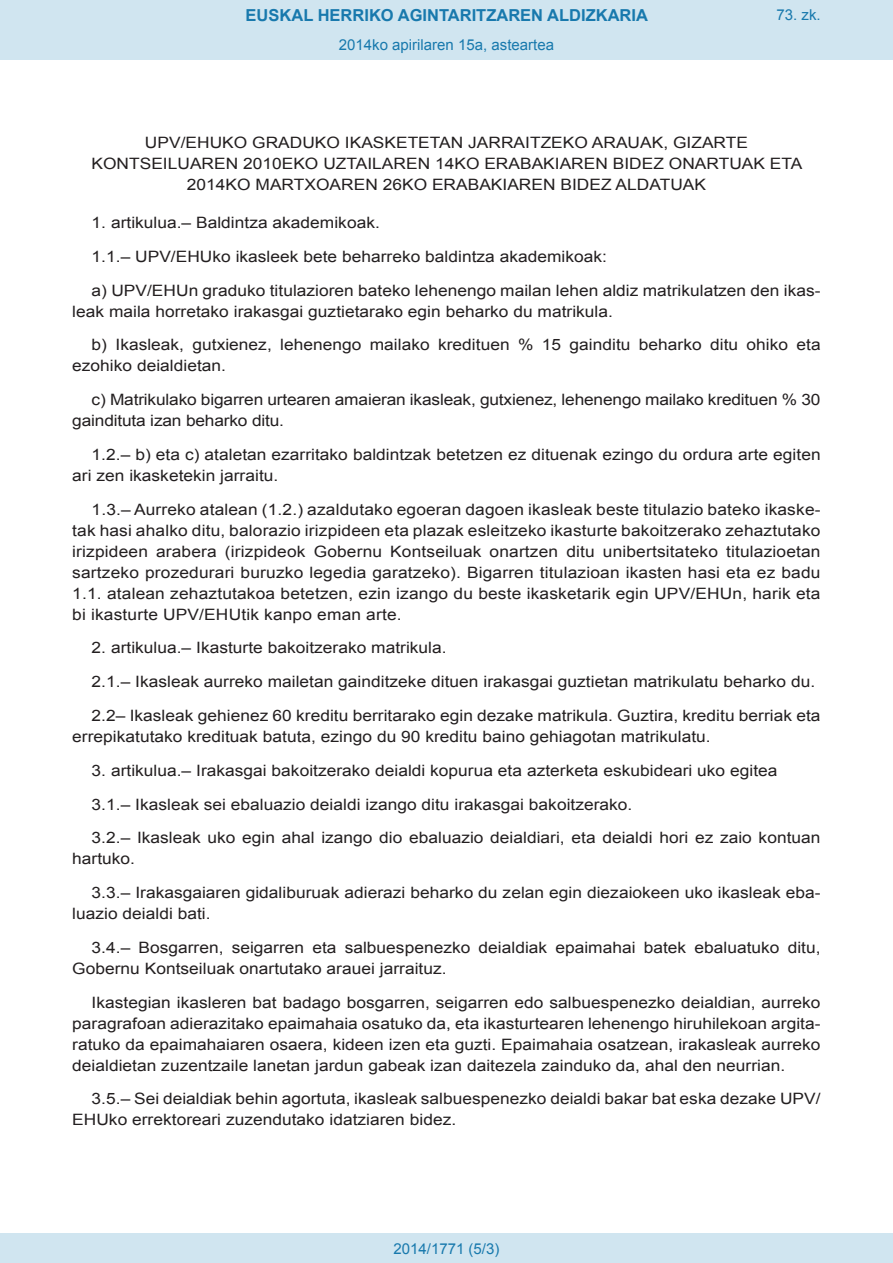
<style>
.page{position:relative;width:893px;height:1263px;background:#fff}
.page>*{position:absolute;margin:0;border:0;box-sizing:border-box;transform-origin:0 0}
.t1{font:700 16.5px "Arial";color:#1879ad}
.BOPVDetalle{font:15.6px/21px "Arial";color:#231f20;scale:1.11 1}
.BOPVClave{font:15.6px/21px "Arial";color:#231f20;text-align:center;scale:1.11 1}
.Paginacion_Centro{font:15px "Arial";color:#1879ad}
</style>
<div class="page">
<div style="left:0;top:0;width:893px;height:60px;background:#d0e5f0"></div>
<div style="left:0;top:1233px;width:893px;height:30px;background:#d0e5f0"></div>
<p class="t1" style="left:246px;top:4px;width:404px">EUSKAL HERRIKO AGINTARITZAREN ALDIZKARIA</p>
<p class="Paginacion_Centro" style="left:339px;top:35px;width:217px">2014ko apirilaren 15a, asteartea</p>
<p class="Paginacion_Centro" style="left:776px;top:5px;width:46px">73. zk.</p>
<p class="BOPVClave" style="left:91px;top:132px;width:642px">UPV/EHUKO GRADUKO IKASKETETAN JARRAITZEKO ARAUAK, GIZARTE<br>KONTSEILUAREN 2010EKO UZTAILAREN 14KO ERABAKIAREN BIDEZ ONARTUAK ETA<br>2014KO MARTXOAREN 26KO ERABAKIAREN BIDEZ ALDATUAK</p>
<p class="BOPVDetalle" style="left:92px;top:212px;width:261px">1. artikulua.– Baldintza akademikoak.</p>
<p class="BOPVDetalle" style="left:92px;top:246px;width:466px">1.1.– UPV/EHUko ikasleek bete beharreko baldintza akademikoak:</p>
<p class="BOPVDetalle" style="left:72px;top:280px;width:676px;text-indent:19px">a) UPV/EHUn graduko titulazioren bateko lehenengo mailan lehen aldiz matrikulatzen den ikas&shy;leak maila horretako irakasgai guztietarako egin beharko du matrikula.</p>
<p class="BOPVDetalle" style="left:72px;top:335px;width:676px;text-indent:19px">b) Ikasleak, gutxienez, lehenengo mailako kredituen % 15 gainditu beharko ditu ohiko eta ezohiko deialdietan.</p>
<p class="BOPVDetalle" style="left:72px;top:389px;width:676px;text-indent:19px">c) Matrikulako bigarren urtearen amaieran ikasleak, gutxienez, lehenengo mailako kredituen % 30 gaindituta izan beharko ditu.</p>
<p class="BOPVDetalle" style="left:72px;top:444px;width:676px;text-indent:19px">1.2.– b) eta c) ataletan ezarritako baldintzak betetzen ez dituenak ezingo du ordura arte egiten ari zen ikasketekin jarraitu.</p>
<p class="BOPVDetalle" style="left:72px;top:499px;width:676px;text-align:justify;text-indent:19px">1.3.– Aurreko atalean (1.2.) azaldutako egoeran dagoen ikasleak beste titulazio bateko ikaske&shy;tak hasi ahalko ditu, balorazio irizpideen eta plazak esleitzeko ikasturte bakoitzerako zehaztutako irizpideen arabera (irizpideok Gobernu Kontseiluak onartzen ditu unibertsitateko titulazioetan sartzeko prozedurari buruzko legedia garatzeko). Bigarren titulazioan ikasten hasi eta ez badu 1.1. atalean zehaztutakoa betetzen, ezin izango du beste ikasketarik egin UPV/EHUn, harik eta bi ikasturte UPV/EHUtik kanpo eman arte.</p>
<p class="BOPVDetalle" style="left:92px;top:638px;width:321px">2. artikulua.– Ikasturte bakoitzerako matrikula.</p>
<p class="BOPVDetalle" style="left:92px;top:671px;width:653px">2.1.– Ikasleak aurreko mailetan gainditzeke dituen irakasgai guztietan matrikulatu beharko du.</p>
<p class="BOPVDetalle" style="left:72px;top:705px;width:676px;text-indent:19px">2.2– Ikasleak gehienez 60 kreditu berritarako egin dezake matrikula. Guztira, kreditu berriak eta errepikatutako kredituak batuta, ezingo du 90 kreditu baino gehiagotan matrikulatu.</p>
<p class="BOPVDetalle" style="left:92px;top:760px;width:619px">3. artikulua.– Irakasgai bakoitzerako deialdi kopurua eta azterketa eskubideari uko egitea</p>
<p class="BOPVDetalle" style="left:92px;top:794px;width:489px">3.1.– Ikasleak sei ebaluazio deialdi izango ditu irakasgai bakoitzerako.</p>
<p class="BOPVDetalle" style="left:72px;top:827px;width:676px;text-indent:19px">3.2.– Ikasleak uko egin ahal izango dio ebaluazio deialdiari, eta deialdi hori ez zaio kontuan hartuko.</p>
<p class="BOPVDetalle" style="left:72px;top:882px;width:676px;text-indent:19px">3.3.– Irakasgaiaren gidaliburuak adierazi beharko du zelan egin diezaiokeen uko ikasleak eba&shy;luazio deialdi bati.</p>
<p class="BOPVDetalle" style="left:72px;top:937px;width:676px;text-indent:19px">3.4.– Bosgarren, seigarren eta salbuespenezko deialdiak epaimahai batek ebaluatuko ditu,<br>Gobernu Kontseiluak onartutako arauei jarraituz.</p>
<p class="BOPVDetalle" style="left:72px;top:992px;width:676px;text-align:justify;text-indent:19px">Ikastegian ikasleren bat badago bosgarren, seigarren edo salbuespenezko deialdian, aurreko paragrafoan adierazitako epaimahaia osatuko da, eta ikasturtearen lehenengo hiruhilekoan argita&shy;ratuko da epaimahaiaren osaera, kideen izen eta guzti. Epaimahaia osatzean, irakasleak aurreko deialdietan zuzentzaile lanetan jardun gabeak izan daitezela zainduko da, ahal den neurrian.</p>
<p class="BOPVDetalle" style="left:72px;top:1088px;width:676px;text-indent:19px">3.5.– Sei deialdiak behin agortuta, ikasleak salbuespenezko deialdi bakar bat eska dezake UPV/<br>EHUko errektoreari zuzendutako idatziaren bidez.</p>
<p class="Paginacion_Centro" style="left:393px;top:1238px;width:107px">2014/1771 (5/3)</p>
</div>
